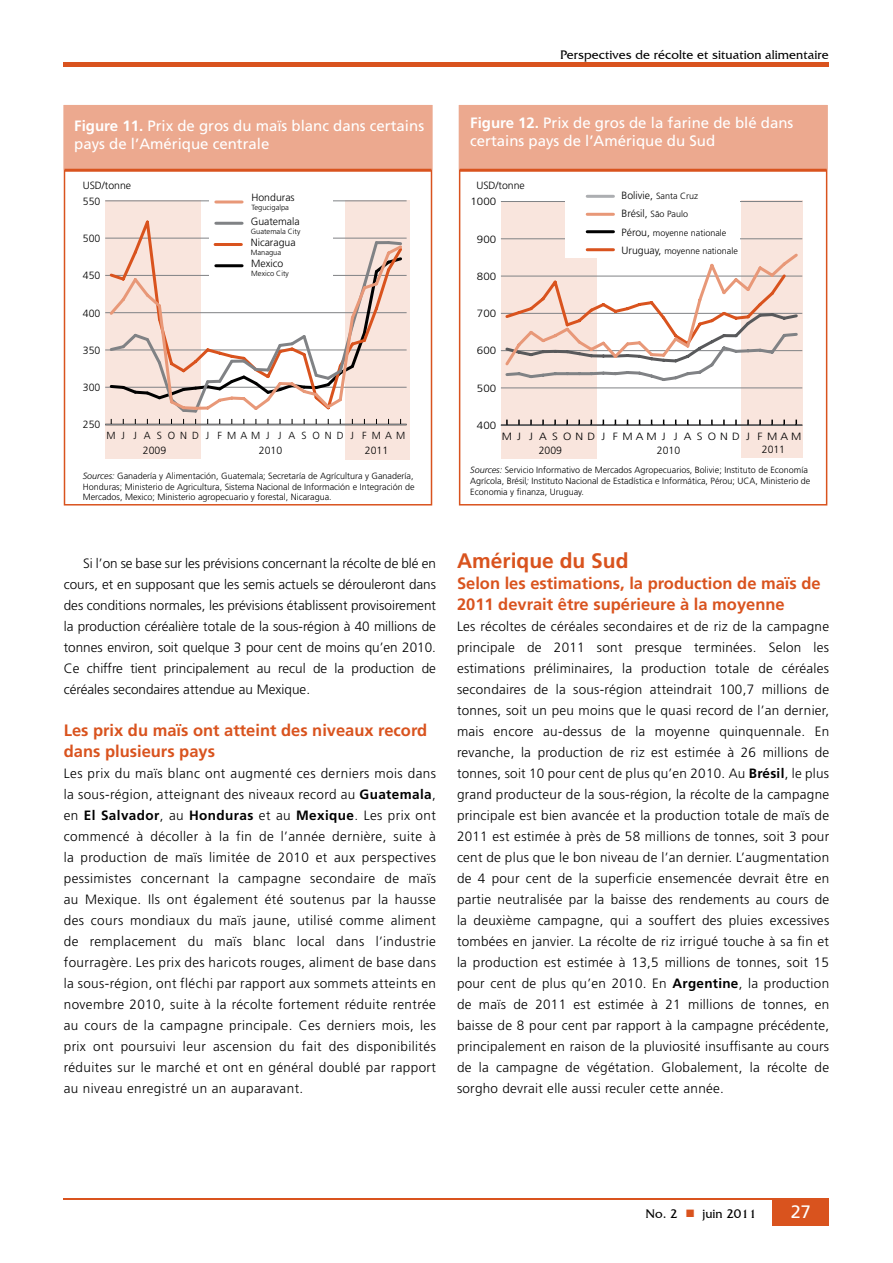
<style>
.page{position:relative;width:893px;height:1263px;background:#fff}
.page>*{position:absolute;margin:0;border:0;box-sizing:border-box;transform-origin:0 0}
.t1{font:700 21px "Frutiger LT Std";color:#d9531e}
.t2{font:18px "Frutiger LT Std";color:#fff}
.t3{font:700 16.5px/21px "Frutiger LT Std";color:#d9531e}
.t4{font:15px/18px "Frutiger LT Std";color:#fff}
.t5{font:300 13.5px/21px "Frutiger LT Std";letter-spacing:.02em;color:#000;text-align:justify}
.t6{font:12.75px "Friz Quadrata IT Cby BT";color:#000}
.t7{font:300 10.5px "Frutiger LT Std";color:#000}
.t8{font:300 10.5px/14.1px "Frutiger LT Std";letter-spacing:.375em;color:#000;scale:1.1 1}
.t9{font:300 10.5px "Frutiger LT Std";color:#000;scale:1.1 1}
.t10{font:300 10.35px "Frutiger LT Std";letter-spacing:.505em;color:#000}
.t11{font:300 9px/10.8px "Frutiger LT Std";color:#000}
.t12{font:300 7.5px "Frutiger LT Std";color:#000}
.s1{font-weight:700}
.s2{font-size:10.5px}
.s3{font-style:italic}
.s4{color:#d9531e}
</style>
<div class="page">
<hr style="left:63px;top:63px;width:766px;height:4px;background:#d9531e">
<hr style="left:63px;top:1198px;width:766px;height:2px;background:#d9531e">
<div style="left:773px;top:1200px;width:56px;height:26px;background:#d9531e"></div>
<div style="left:345px;top:200px;width:65px;height:259px;background:#f9e5dd"></div>
<div style="left:106px;top:200px;width:95px;height:258px;background:#f9e5dd"></div>
<hr style="left:105px;top:424px;width:302px;height:1px;background:#808285">
<hr style="left:105px;top:387px;width:302px;height:1px;background:#808285">
<hr style="left:105px;top:350px;width:302px;height:1px;background:#808285">
<hr style="left:105px;top:312px;width:302px;height:1px;background:#808285">
<hr style="left:105px;top:275px;width:302px;height:1px;background:#808285">
<hr style="left:105px;top:238px;width:302px;height:1px;background:#808285">
<hr style="left:105px;top:200px;width:302px;height:1px;background:#808285">
<svg style="left:107px;top:220px;width:298px;height:19px"></svg>
<svg style="left:108px;top:239px;width:296px;height:185px"></svg>
<svg style="left:107px;top:243px;width:298px;height:170px"></svg>
<div style="left:209px;top:187px;width:123px;height:109px;background:#fff"></div>
<hr style="left:216px;top:200px;width:26px;height:3px;background:#e89878">
<hr style="left:216px;top:222px;width:26px;height:3px;background:#808285">
<hr style="left:215px;top:243px;width:26px;height:3px;background:#d9531e">
<hr style="left:216px;top:264px;width:26px;height:3px;background:#000">
<div style="left:64px;top:105px;width:368px;height:400px;border:2px solid #d9531e"></div>
<div style="left:65px;top:106px;width:366px;height:63px;background:#eca98f"></div>
<div style="left:64px;top:105px;width:368px;height:65px;border:2px solid #eca98f"></div>
<hr style="left:65px;top:169px;width:366px;height:3px;background:#d9531e">
<div style="left:741px;top:200px;width:62px;height:257px;background:#f9e5dd"></div>
<div style="left:501px;top:201px;width:96px;height:257px;background:#f9e5dd"></div>
<hr style="left:501px;top:424px;width:301px;height:2px;background:#000">
<hr style="left:501px;top:425px;width:301px;height:1px;background:#808285">
<hr style="left:501px;top:387px;width:301px;height:1px;background:#808285">
<hr style="left:501px;top:350px;width:301px;height:1px;background:#808285">
<hr style="left:501px;top:313px;width:301px;height:1px;background:#808285">
<hr style="left:501px;top:276px;width:301px;height:1px;background:#808285">
<hr style="left:501px;top:238px;width:301px;height:1px;background:#808285">
<hr style="left:501px;top:201px;width:301px;height:1px;background:#808285">
<svg style="left:503px;top:251px;width:297px;height:130px"></svg>
<div style="left:459px;top:105px;width:368px;height:400px;border:2px solid #d9531e"></div>
<div style="left:460px;top:106px;width:367px;height:63px;background:#eca98f"></div>
<div style="left:459px;top:105px;width:368px;height:65px;border:2px solid #eca98f"></div>
<hr style="left:460px;top:169px;width:367px;height:3px;background:#d9531e">
<div style="left:566px;top:194px;width:174px;height:63px;background:#fff"></div>
<hr style="left:587px;top:213px;width:26px;height:3px;background:#e89878">
<hr style="left:587px;top:248px;width:26px;height:3px;background:#d9531e">
<hr style="left:587px;top:230px;width:26px;height:3px;background:#000">
<hr style="left:587px;top:195px;width:26px;height:3px;background:#acaeb1">
<p class="t6" style="left:560px;top:47px;width:270px">Perspectives de récolte et situation alimentaire</p>
<p class="t4" style="left:74px;top:117px;width:351px"><span class="s1">Figure 11.</span> Prix de gros du maïs blanc dans certains pays de l’Amérique centrale</p>
<p class="t7" style="left:83px;top:179px;width:50px">USD/tonne</p>
<p class="t4" style="left:68px;top:125px;width:295px"><span class="s1">Figure 4</span>. Prix du maïs sur certains marchés d’Afrique de l’Est</p>
<p class="t4" style="left:470px;top:114px;width:325px"><span class="s1">Figure 12.</span> Prix de gros de la farine de blé dans certains pays de l’Amérique du Sud</p>
<p class="t4" style="left:469px;top:129px;width:295px"><span class="s1">Figure 4</span>. Prix du maïs sur certains marchés</p>
<p class="t7" style="left:476px;top:179px;width:50px">USD/tonne</p>
<p class="t7" style="left:83px;top:195px;width:19px">550</p>
<p class="t7" style="left:83px;top:232px;width:19px">500</p>
<p class="t7" style="left:251px;top:191px;width:45px">Honduras</p>
<p class="t12" style="left:251px;top:203px;width:39px">Tegucigalpa</p>
<p class="t7" style="left:251px;top:215px;width:50px">Guatemala</p>
<p class="t12" style="left:251px;top:227px;width:51px">Guatemala City</p>
<p class="t7" style="left:251px;top:236px;width:46px">Nicaragua</p>
<p class="t12" style="left:251px;top:248px;width:32px">Managua</p>
<p class="t9" style="left:470px;top:196px;width:25px">1000</p>
<p class="t9" style="left:477px;top:233px;width:19px">900</p>
<p class="t11" style="left:622px;top:191px;width:78px"><span class="s2">Bolivie,</span> Santa Cruz</p>
<p class="t11" style="left:622px;top:209px;width:68px"><span class="s2">Brésil,</span> São Paulo</p>
<p class="t11" style="left:622px;top:245px;width:118px"><span class="s2">Uruguay,</span> moyenne nationale</p>
<p class="t11" style="left:622px;top:227px;width:106px"><span class="s2">Pérou,</span> moyenne nationale</p>
<p class="t7" style="left:83px;top:270px;width:19px">450</p>
<p class="t7" style="left:251px;top:257px;width:34px">Mexico</p>
<p class="t12" style="left:251px;top:269px;width:39px">Mexico City</p>
<p class="t9" style="left:477px;top:270px;width:19px">800</p>
<p class="t7" style="left:83px;top:307px;width:19px">400</p>
<p class="t9" style="left:477px;top:308px;width:19px">700</p>
<p class="t7" style="left:83px;top:344px;width:19px">350</p>
<p class="t9" style="left:477px;top:345px;width:19px">600</p>
<p class="t7" style="left:83px;top:381px;width:19px">300</p>
<p class="t9" style="left:477px;top:382px;width:19px">500</p>
<p class="t7" style="left:83px;top:419px;width:19px">250</p>
<p class="t9" style="left:477px;top:419px;width:19px">400</p>
<p class="t10" style="left:107px;top:429px;width:300px">MJ J ASOND J FMAMJ J ASOND J FMAM</p>
<p class="t7" style="left:365px;top:444px;width:25px">2011</p>
<p class="t7" style="left:143px;top:444px;width:25px">2009</p>
<p class="t7" style="left:259px;top:444px;width:25px">2010</p>
<p class="t8" style="left:539px;top:429px;width:240px;text-indent:-37px">MJ J ASOND J FMAMJ J ASOND J FMAM<br>2009</p>
<p class="t7" style="left:657px;top:444px;width:25px">2010</p>
<p class="t7" style="left:762px;top:443px;width:25px">2011</p>
<p class="t11" style="left:83px;top:470px;width:334px"><span class="s3">Sources:</span> Ganadería y Alimentación, Guatemala; Secretaría de Agrícultura y Ganadería,<br>Honduras; Ministerio de Agricultura, Sistema Nacional de Información e Integración de<br>Mercados, Mexico; Ministerio agropecuario y forestal, Nicaragua.</p>
<p class="t11" style="left:470px;top:465px;width:342px"><span class="s3">Sources:</span> Servicio Informativo de Mercados Agropecuarios, Bolivie; Instituto de Economía<br>Agrícola, Brésil<span class="s3">;</span> Instituto Nacional de Estadística e Informática, Pérou; UCA, Ministerio de<br>Economia y finanza, Uruguay.</p>
<p class="t5" style="left:64px;top:553px;width:374px;text-indent:19px">Si l’on se base sur les prévisions concernant la récolte de blé en cours, et en supposant que les semis actuels se dérouleront dans des conditions normales, les prévisions établissent provisoirement la production céréalière totale de la sous-région à 40 millions de tonnes environ, soit quelque 3 pour cent de moins qu’en 2010.<br>Ce chiffre tient principalement au recul de la production de céréales secondaires attendue au Mexique.</p>
<p class="t3" style="left:64px;top:720px;width:365px">Les prix du maïs ont atteint des niveaux record dans plusieurs pays</p>
<p class="t5" style="left:64px;top:763px;width:374px">Les prix du maïs blanc ont augmenté ces derniers mois dans la sous-région, atteignant des niveaux record au <span class="s1">Guatemala</span>, en <span class="s1">El Salvador</span>, au <span class="s1">Honduras</span> et au <span class="s1">Mexique</span>. Les prix ont commencé à décoller à la fin de l’année dernière, suite à la production de maïs limitée de 2010 et aux perspectives pessimistes concernant la campagne secondaire de maïs au Mexique. Ils ont également été soutenus par la hausse des cours mondiaux du maïs jaune, utilisé comme aliment de remplacement du maïs blanc local dans l’industrie fourragère. Les prix des haricots rouges, aliment de base dans la sous-région, ont fléchi par rapport aux sommets atteints en novembre 2010, suite à la récolte fortement réduite rentrée au cours de la campagne principale. Ces derniers mois, les prix ont poursuivi leur ascension du fait des disponibilités réduites sur le marché et ont en général doublé par rapport au niveau enregistré un an auparavant.</p>
<h1 class="t1" style="left:457px;top:548px;width:173px">Amérique du Sud</h1>
<p class="t3" style="left:457px;top:573px;width:365px">Selon les estimations, la production de maïs de<br>2011 devrait être supérieure à la moyenne</p>
<p class="t5" style="left:457px;top:616px;width:374px">Les récoltes de céréales secondaires et de riz de la campagne principale de 2011 sont presque terminées. Selon les estimations préliminaires, la production totale de céréales secondaires de la sous-région atteindrait 100,7 millions de tonnes, soit un peu moins que le quasi record de l’an dernier, mais encore au-dessus de la moyenne quinquennale. En revanche, la production de riz est estimée à 26 millions de tonnes, soit 10 pour cent de plus qu’en 2010. Au <span class="s1">Brésil</span>, le plus grand producteur de la sous-région, la récolte de la campagne principale est bien avancée et la production totale de maïs de 2011 est estimée à près de 58 millions de tonnes, soit 3 pour cent de plus que le bon niveau de l’an dernier. L’augmentation de 4 pour cent de la superficie ensemencée devrait être en partie neutralisée par la baisse des rendements au cours de la deuxième campagne, qui a souffert des pluies excessives tombées en janvier. La récolte de riz irrigué touche à sa fin et la production est estimée à 13,5 millions de tonnes, soit 15 pour cent de plus qu’en 2010. En <span class="s1">Argentine</span>, la production de maïs de 2011 est estimée à 21 millions de tonnes, en baisse de 8 pour cent par rapport à la campagne précédente, principalement en raison de la pluviosité insuffisante au cours de la campagne de végétation. Globalement, la récolte de sorgho devrait elle aussi reculer cette année.</p>
<p class="t6" style="left:645px;top:1205px;width:113px">No. 2 <span class="s4">■</span> juin 2011</p>
<h2 class="t2" style="left:791px;top:1201px;width:22px">27</h2>
</div>
